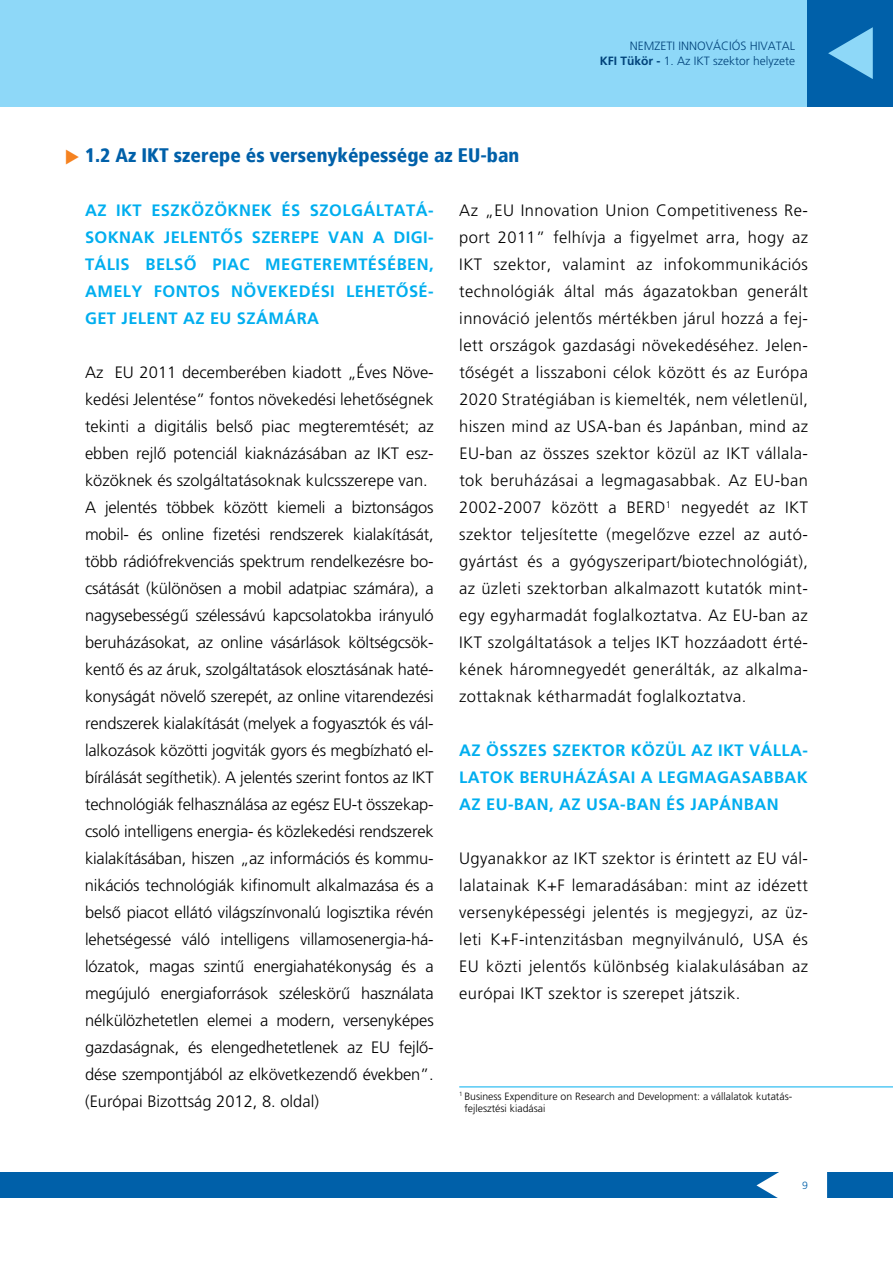
<style>
.page{position:relative;width:893px;height:1263px;background:#fff}
.page>*{position:absolute;margin:0;border:0;box-sizing:border-box;transform-origin:0 0}
.t1{font:condensed 19.5px "Frutiger TF Black";color:#0060a9}
.t2{font:16.5px/27px "Frutiger Tf Light";letter-spacing:-.01em;color:#000;text-align:justify}
.t3{font:16.5px/27px "Frutiger TF Bold";letter-spacing:.025em;color:#00aeef;text-align:justify}
.t4{font:12px/15px "Frutiger Tf Light";color:#00427a;text-align:right}
.t5{font:10.5px/12.6px "Frutiger Tf Light";color:#000}
.t6{font:10.5px "Frutiger Tf Light";color:#0060a9}
.s1{font-family:"Frutiger TF Bold"}
</style>
<div class="page">
<div style="left:0;top:0;width:893px;height:106px;background:#8ed8f8"></div>
<div style="left:808px;top:0;width:85px;height:106px;background:#0060a9"></div>
<svg style="left:828px;top:27px;width:45px;height:52px"></svg>
<div style="left:0;top:1172px;width:893px;height:26px;background:#0060a9"></div>
<svg style="left:756px;top:1172px;width:71px;height:26px;background:#d5e5f1"></svg>
<hr style="left:459px;top:1087px;width:434px;height:1px;background:#00aeef">
<p class="t1" style="left:85px;top:143px;width:436px">1.2 Az IKT szerepe és versenyképessége az EU-ban</p>
<p class="t4" style="left:600px;top:39px;width:197px">NEMZETI INNOVÁCIÓS HIVATAL<br><span class="s1">KFI TÜKÖR -</span> 1. Az IKT szektor helyzete</p>
<p class="t3" style="left:85px;top:197px;width:311px">AZ IKT ESZKÖZÖKNEK ÉS SZOLGÁLTAT</p>
<p class="t3" style="left:416px;top:197px;width:19px">Á-</p>
<p class="t3" style="left:85px;top:224px;width:60px">SOKNAK</p>
<p class="t3" style="left:85px;top:224px;width:350px;text-indent:79px">JELENTÔS SZEREPE VAN A DIGI-TÁLIS BELSÔ PIAC MEGTEREMTÉSÉBEN, AMELY FONTOS NÖVEKEDÉSI LEHETÔSÉ-GET JELENT AZ EU SZÁMÁRA</p>
<p class="t2" style="left:85px;top:359px;width:350px;text-align:left">Az EU 2011 decemberében kiadott „Éves Növe&shy;kedési Jelentése” fontos növekedési lehetôségnek tekinti a digitális belsô piac megteremtését; az ebben rejlô potenciál kiaknázásában az IKT esz&shy;közöknek és szolgáltatásoknak kulcsszerepe van.<br>A jelentés többek között kiemeli a biztonságos mobil- és online fizetési rendszerek kialakítását, több rádiófrekvenciás spektrum rendelkezésre bo&shy;csátását (különösen a mobil adatpiac számára), a nagysebességû szélessávú kapcsolatokba irányuló beruházásokat, az online vásárlások költségcsök&shy;kentô és az áruk, szolgáltatások elosztásának haté&shy;konyságát növelô szerepét, az online vitarendezési rendszerek kialakítását (melyek a fogyasztók és vál&shy;lalkozások közötti jogviták gyors és megbízható el&shy;bírálását segíthetik). A jelentés szerint fontos az IKT technológiák felhasználása az egész EU-t összekap&shy;csoló intelligens energia- és közlekedési rendszerek kialakításában, hiszen „az információs és kommu&shy;nikációs technológiák kifinomult alkalmazása és a belsô piacot ellátó világszínvonalú logisztika révén lehetségessé váló intelligens villamosenergia-há&shy;lózatok, magas szintû energiahatékonyság és a megújuló energiaforrások széleskörû használata nélkülözhetetlen elemei a modern, versenyképes gazdaságnak, és elengedhetetlenek az EU fejlô&shy;dése szempontjából az elkövetkezendô években”. (Európai Bizottság 2012, 8. oldal)</p>
<p class="t2" style="left:459px;top:197px;width:350px">Az „EU Innovation Union Competitiveness Re&shy;port 2011” felhívja a figyelmet arra, hogy az IKT szektor, valamint az infokommunikációs technológiák által más ágazatokban generált innováció jelentôs mértékben járul hozzá a fej&shy;lett országok gazdasági növekedéséhez. Jelen&shy;tôségét a lisszaboni célok között és az Európa 2020 Stratégiában is kiemelték, nem véletlenül, hiszen mind az USA-ban és Japánban, mind az EU-ban az összes szektor közül az IKT vállala&shy;tok beruházásai a legmagasabbak. Az EU-ban 2002-2007 között a BERD<sup>1</sup> negyedét az IKT szektor teljesítette (megelôzve ezzel az autó&shy;gyártást és a gyógyszeripart/biotechnológiát), az üzleti szektorban alkalmazott kutatók mint&shy;egy egyharmadát foglalkoztatva. Az EU-ban az IKT szolgáltatások a teljes IKT hozzáadott érté&shy;kének háromnegyedét generálták, az alkalma&shy;zottaknak kétharmadát foglalkoztatva.</p>
<p class="t3" style="left:459px;top:737px;width:350px;text-align:left">AZ ÖSSZES SZEKTOR KÖZÜL AZ IKT VÁLLA-<br>LATOK BERUHÁZÁSAI A LEGMAGASABBAK<br>AZ EU-BAN, AZ USA-BAN ÉS JAPÁNBAN</p>
<p class="t2" style="left:459px;top:845px;width:350px">Ugyanakkor az IKT szektor is érintett az EU vál&shy;lalatainak K+F lemaradásában: mint az idézett versenyképességi jelentés is megjegyzi, az üz&shy;leti K+F-intenzitásban megnyilvánuló, USA és EU közti jelentôs különbség kialakulásában az európai IKT szektor is szerepet játszik.</p>
<p class="t5" style="left:464px;top:1090px;width:329px;text-indent:-5px"><sup>1</sup> Business Expenditure on Research and Development: a vállalatok kutatás&shy;fejlesztési kiadásai</p>
<p class="t6" style="left:802px;top:1180px;width:7px">9</p>
</div>
